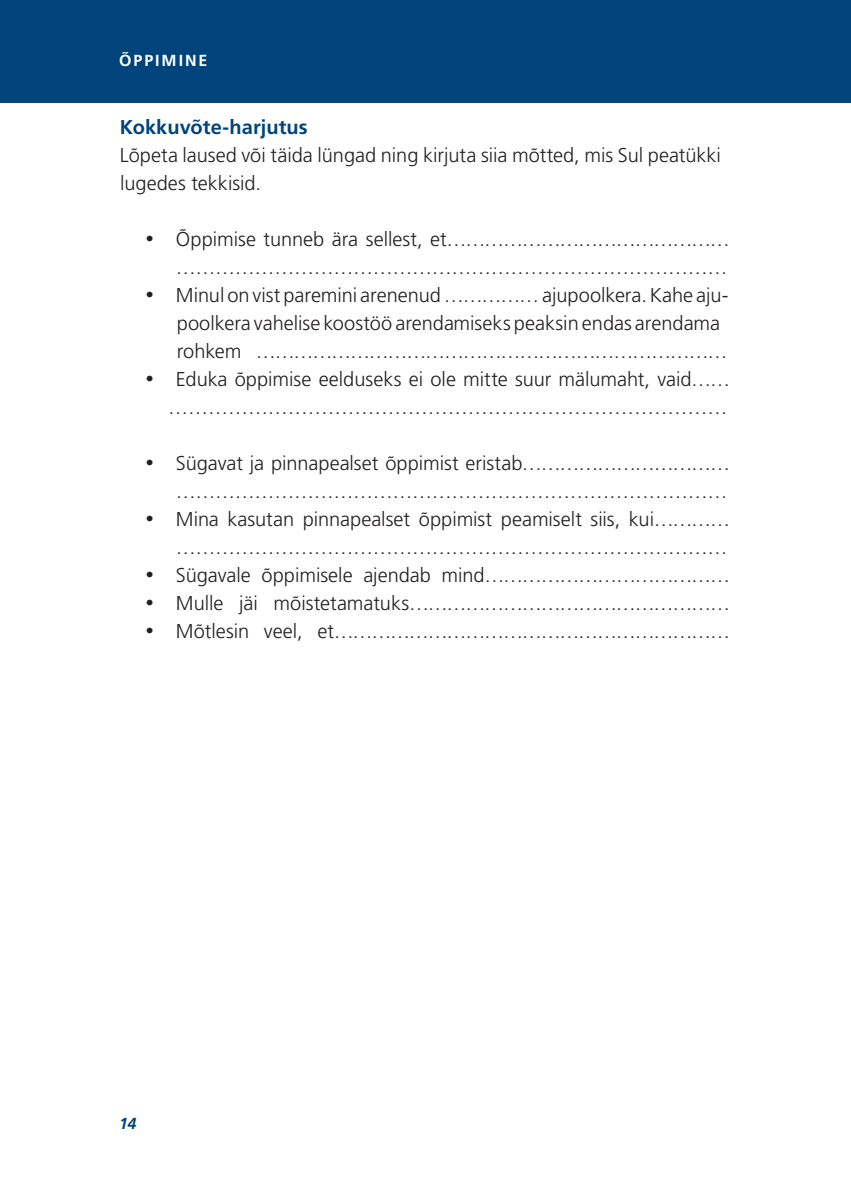
<style>
.page{position:relative;width:851px;height:1191px;background:#fff}
.page>*{position:absolute;margin:0;border:0;box-sizing:border-box;transform-origin:0 0}
.t1{font:300 20px/28px "Frutiger LT Std";color:#231f20;text-align:right}
.t2{font:700 20px "Frutiger LT Std";color:#00447b}
.t3{font:700 16px "Frutiger LT Std";letter-spacing:.12em;color:#fff}
.t4{font:italic 700 16px "Frutiger LT Std";color:#00447b}
</style>
<div class="page">
<div style="left:0;top:1px;width:850px;height:101px;background:#00447b"></div>
<p class="t3" style="left:119px;top:51px;width:90px">ÕPPIMINE</p>
<p class="t2" style="left:120px;top:115px;width:189px">Kokkuvõte-harjutus</p>
<p class="t1" style="left:120px;top:141px;width:602px;text-align:left">Lõpeta laused või täida lüngad ning kirjuta siia mõtted, mis Sul peatükki lugedes tekkisid.</p>
<p class="t1" style="left:145px;top:225px;width:586px">• Õppimise tunneb ära sellest, et……………………………………… …………………………………………………………………………</p>
<p class="t1" style="left:177px;top:281px;width:553px;text-align:left;text-indent:-32px">• Minul on vist paremini arenenud …………… ajupoolkera. Kahe aju&shy;poolkera vahelise koostöö arendamiseks peaksin endas arendama rohkem …………………………………………………………………</p>
<p class="t1" style="left:145px;top:365px;width:586px">• Eduka õppimise eelduseks ei ole mitte suur mälumaht, vaid…… …………………………………………………………………………</p>
<p class="t1" style="left:145px;top:449px;width:586px">• Sügavat ja pinnapealset õppimist eristab…………………………… …………………………………………………………………………</p>
<p class="t1" style="left:145px;top:505px;width:586px">• Mina kasutan pinnapealset õppimist peamiselt siis, kui………… …………………………………………………………………………</p>
<p class="t1" style="left:145px;top:561px;width:586px">• Sügavale õppimisele ajendab mind…………………………………</p>
<p class="t1" style="left:145px;top:589px;width:586px">• Mulle jäi mõistetamatuks……………………………………………</p>
<p class="t1" style="left:145px;top:617px;width:586px">• Mõtlesin veel, et………………………………………………………</p>
<p class="t4" style="left:119px;top:1114px;width:19px">14</p>
</div>
